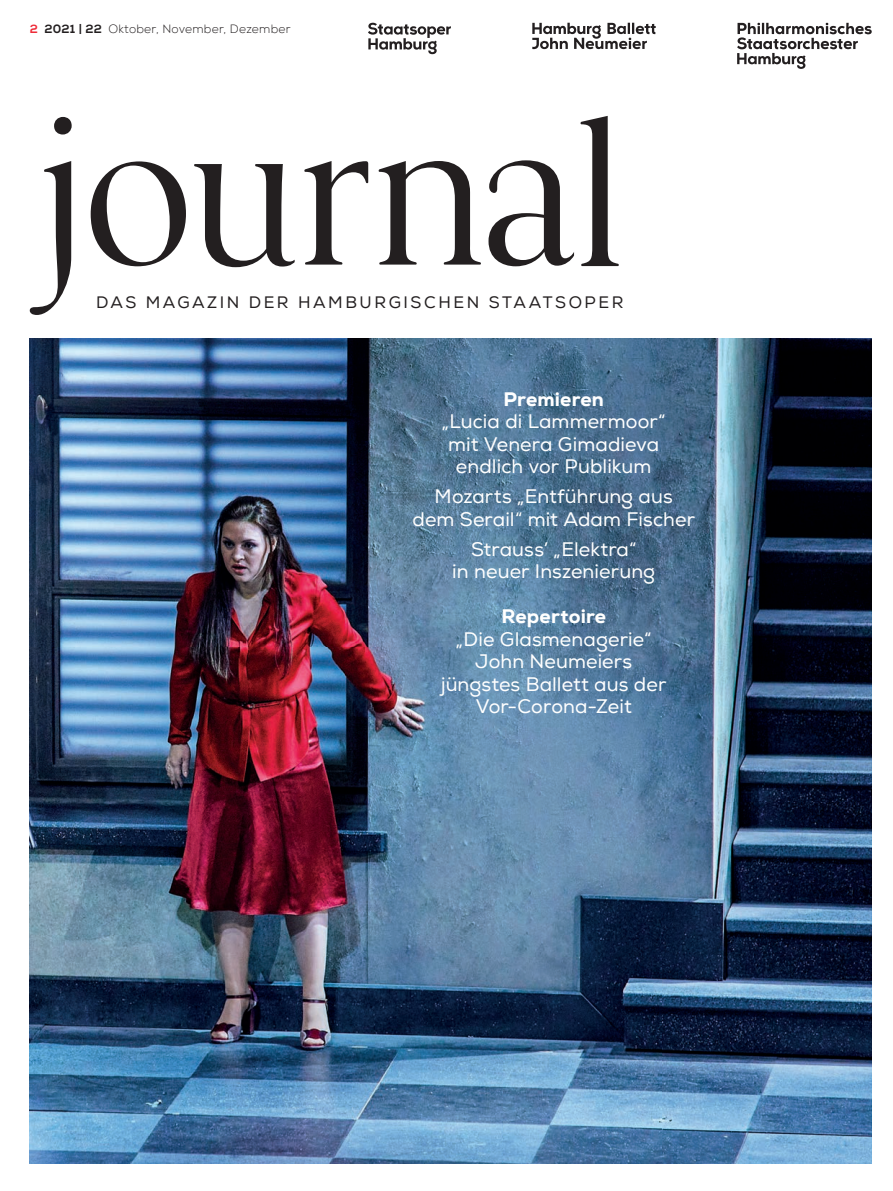
<style>
.page{position:relative;width:893px;height:1191px;background:#fff}
.page>*{position:absolute;margin:0;border:0;box-sizing:border-box;transform-origin:0 0}
.t1{font:19.5px/22.5px "Nexa";letter-spacing:.005em;color:#fff;text-align:center}
.t2{font:800 19.5px "Nexa";letter-spacing:.005em;color:#fff}
.t3{font:16.5px "Nexa";letter-spacing:.155em;color:#231f20}
.t4{font:300 12px "Nexa";letter-spacing:.02em;color:#231f20}
.s1{font-family:"Nexa X Bold";font-weight:400;color:#ee2c39}
.s2{font-family:"Nexa X Bold";font-weight:400}
</style>
<div class="page">
<svg style="left:581px;top:116px;width:38px;height:150px"></svg>
<svg style="left:488px;top:160px;width:86px;height:106px"></svg>
<svg style="left:379px;top:161px;width:102px;height:103px"></svg>
<svg style="left:304px;top:161px;width:64px;height:103px"></svg>
<svg style="left:194px;top:164px;width:101px;height:103px"></svg>
<svg style="left:91px;top:161px;width:95px;height:105px"></svg>
<svg style="left:54px;top:117px;width:18px;height:17px"></svg>
<svg style="left:30px;top:161px;width:41px;height:154px"></svg>
<svg style="left:368px;top:23px;width:83px;height:31px"></svg>
<svg style="left:532px;top:23px;width:124px;height:26px"></svg>
<svg style="left:737px;top:22px;width:135px;height:47px"></svg>
<img style="left:30px;top:338px;width:842px;height:825px">
<p class="t4" style="left:30px;top:21px;width:262px"><span class="s1">2</span> <span class="s2">2021 | 22</span> Oktober, November, Dezember</p>
<p class="t3" style="left:96px;top:292px;width:529px">DAS MAGAZIN DER HAMBURGISCHEN STAATSOPER</p>
<p class="t2" style="left:504px;top:386px;width:102px">Premieren</p>
<p class="t1" style="left:442px;top:410px;width:225px">„Lucia di Lammermoor“ mit Venera Gimadieva endlich vor Publikum</p>
<p class="t1" style="left:412px;top:485px;width:284px">Mozarts „Entführung aus dem Serail“ mit Adam Fischer</p>
<p class="t1" style="left:452px;top:538px;width:204px">Strauss’ „Elektra“<br>in neuer Inszenierung</p>
<p class="t2" style="left:501px;top:604px;width:106px">Repertoire</p>
<p class="t1" style="left:441px;top:628px;width:227px">„Die Glasmenagerie“<br>John Neumeiers jüngstes Ballett aus der<br>Vor-Corona-Zeit</p>
</div>
